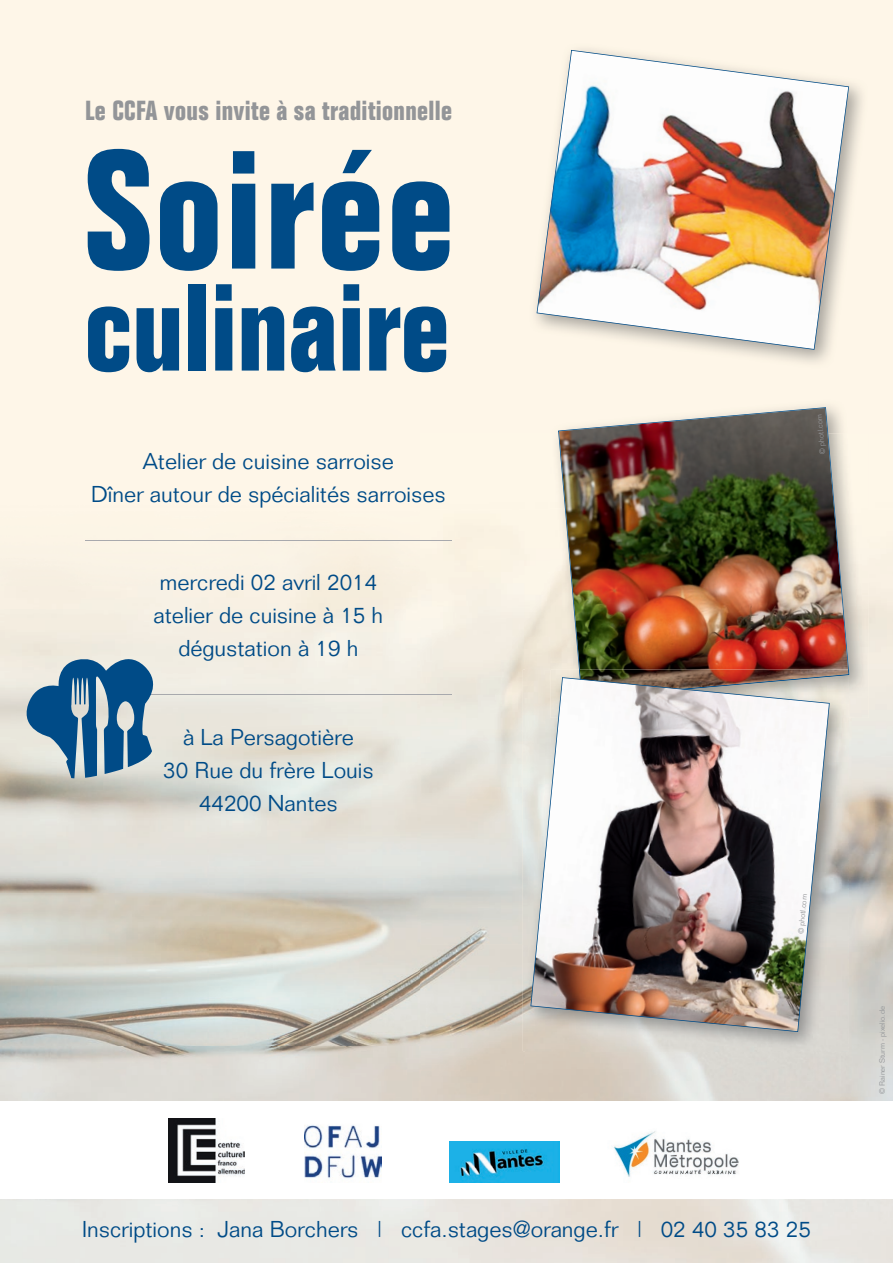
<style>
.page{position:relative;width:893px;height:1263px;background:#fff}
.page>*{position:absolute;margin:0;border:0;box-sizing:border-box;transform-origin:0 0}
.t1{font:700 condensed 164.4px "Folio";letter-spacing:.02em;color:#004b87}
.t2{font:700 condensed 120.9px "Folio";color:#004b87}
.t3{font:700 condensed 27px "Folio";letter-spacing:.015em;color:#939598}
.t4{font:300 22.5px/33px "Folio";color:#004b87;text-align:center}
.t5{font:300 7.5px "Folio";color:#939598}
</style>
<div class="page">
<div style="left:0;top:0;width:893px;height:1149px;background:#fef6e8"></div>
<img style="left:0;top:561px;width:420px;height:540px">
<img style="left:420px;top:638px;width:105px;height:463px">
<img style="left:558px;top:407px;width:291px;height:262px">
<img style="left:537px;top:50px;width:312px;height:300px">
<div style="left:0;top:1101px;width:893px;height:98px;background:#fff"></div>
<img style="left:168px;top:1118px;width:76px;height:65px">
<img style="left:304px;top:1125px;width:78px;height:54px">
<img style="left:449px;top:1141px;width:110px;height:42px">
<img style="left:613px;top:1131px;width:126px;height:46px">
<hr style="left:85px;top:540px;width:367px;height:1px;background:#a8a9ad">
<hr style="left:141px;top:694px;width:311px;height:1px;background:#a8a9ad">
<img style="left:523px;top:669px;width:46px;height:382px">
<img style="left:550px;top:669px;width:299px;height:49px">
<img style="left:579px;top:669px;width:270px;height:29px">
<img style="left:530px;top:677px;width:300px;height:355px">
<svg style="left:27px;top:659px;width:126px;height:119px;background:#628caa"></svg>
<p class="t3" style="left:85px;top:95px;width:369px">Le CCFA vous invite à sa traditionnelle</p>
<h1 class="t1" style="left:85px;top:120px;width:371px">Soirée</h1>
<h2 class="t2" style="left:85px;top:261px;width:366px">culinaire</h2>
<p class="t4" style="left:91px;top:444px;width:356px">Atelier de cuisine sarroise<br>Dîner autour de spécialités sarroises</p>
<p class="t4" style="left:154px;top:566px;width:231px">mercredi 02 avril 2014 atelier de cuisine à 15 h dégustation à 19 h</p>
<p class="t4" style="left:163px;top:720px;width:212px">à La Persagotière<br>30 Rue du frère Louis<br>44200 Nantes</p>
<p class="t5" style="left:818px;top:454px;width:42px;rotate:-95deg">© photl.com</p>
<p class="t5" style="left:796px;top:934px;width:42px;rotate:-85deg">© photl.com</p>
<p class="t4" style="left:82px;top:1213px;width:730px">Inscriptions : Jana Borchers | ccfa.stages@orange.fr | 02 40 35 83 25</p>
<p class="t5" style="left:878px;top:1094px;width:89px;rotate:-90deg">© Rainer Sturm - pixelio.de</p>
</div>
